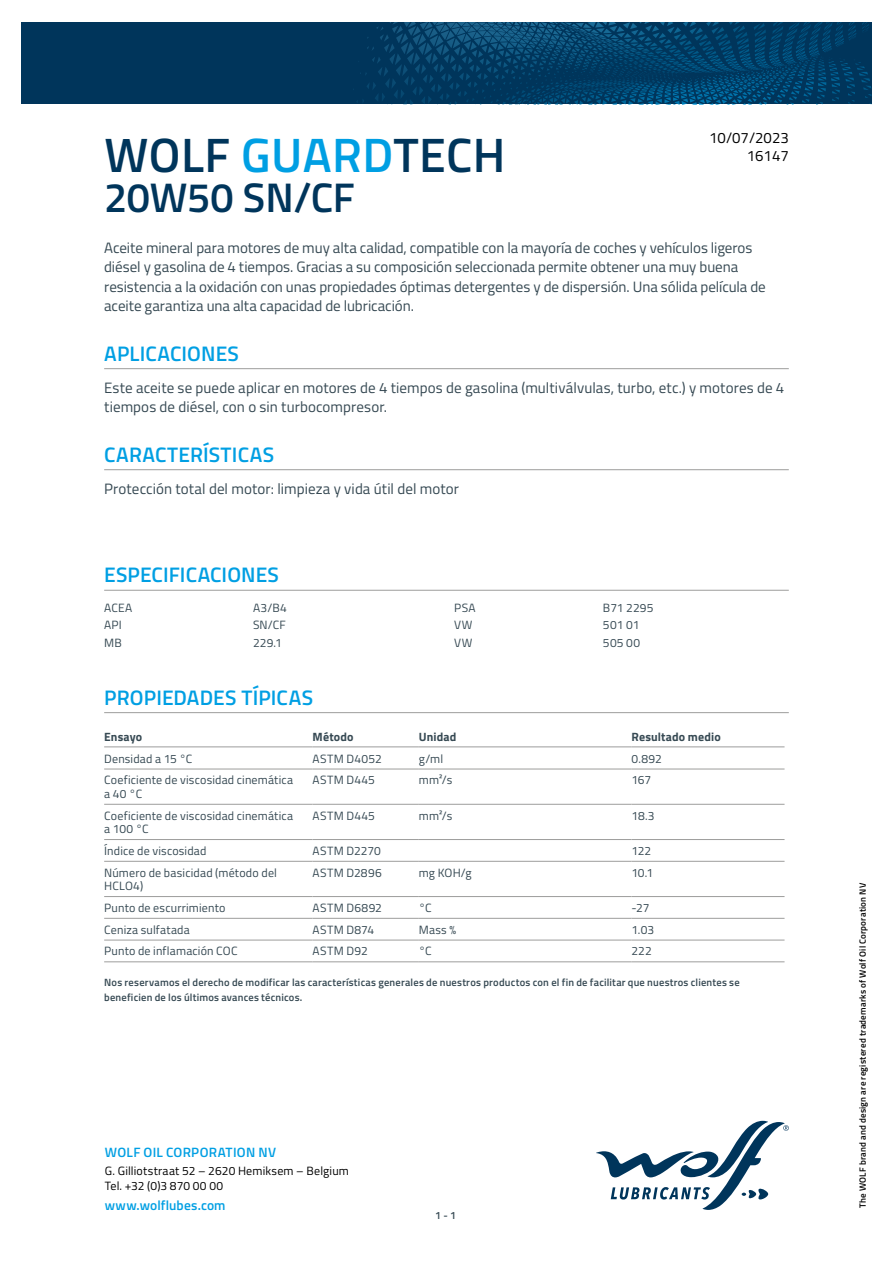
<style>
.page{position:relative;width:893px;height:1263px;background:#fff}
.page>*{position:absolute;margin:0;border:0;box-sizing:border-box;transform-origin:0 0}
.t1{font:600 48.3px "Titillium";letter-spacing:.01em;color:#00355b}
.t2{font:600 41.4px "Titillium";letter-spacing:-.005em;color:#00355b}
.t3{font:600 21px "Titillium";letter-spacing:.005em;color:#009fe3}
.t4{font:15px/19.5px "Titillium";color:#364953}
.t5{font:15px/18px "Titillium";color:#000;text-align:right}
.t6{font:600 13.5px "Titillium";letter-spacing:.015em;color:#009fe3}
.t7{font:12px/13.5px "Titillium";letter-spacing:.015em;color:#364953}
.t8{font:12px/14.4px "Titillium";letter-spacing:.015em;color:#000}
.t9{font:700 12px "Titillium";letter-spacing:.015em;color:#364953}
.t10{font:600 10.5px/15px "Titillium";letter-spacing:.02em;color:#364953}
.t11{font:600 9px "Titillium";letter-spacing:.025em;color:#000}
.s1{color:#009fe3}
</style>
<div class="page">
<svg style="left:596px;top:1121px;width:193px;height:89px"></svg>
<svg style="left:21px;top:22px;width:851px;height:82px;background:#013b62"></svg>
<hr style="left:104px;top:368px;width:685px;height:1px;background:#9d9d9c">
<hr style="left:104px;top:469px;width:685px;height:1px;background:#9d9d9c">
<hr style="left:104px;top:590px;width:685px;height:1px;background:#9d9d9c">
<hr style="left:104px;top:712px;width:685px;height:1px;background:#9d9d9c">
<hr style="left:104px;top:746px;width:209px;height:1px;background:#9d9d9c">
<hr style="left:313px;top:746px;width:106px;height:1px;background:#9d9d9c">
<hr style="left:419px;top:746px;width:212px;height:1px;background:#9d9d9c">
<hr style="left:631px;top:746px;width:153px;height:1px;background:#9d9d9c">
<hr style="left:104px;top:769px;width:209px;height:1px;background:#9d9d9c">
<hr style="left:313px;top:769px;width:106px;height:1px;background:#9d9d9c">
<hr style="left:419px;top:769px;width:212px;height:1px;background:#9d9d9c">
<hr style="left:631px;top:769px;width:153px;height:1px;background:#9d9d9c">
<hr style="left:104px;top:804px;width:209px;height:1px;background:#9d9d9c">
<hr style="left:313px;top:804px;width:106px;height:1px;background:#9d9d9c">
<hr style="left:419px;top:804px;width:212px;height:1px;background:#9d9d9c">
<hr style="left:631px;top:804px;width:153px;height:1px;background:#9d9d9c">
<hr style="left:104px;top:839px;width:209px;height:1px;background:#9d9d9c">
<hr style="left:313px;top:839px;width:106px;height:1px;background:#9d9d9c">
<hr style="left:419px;top:839px;width:212px;height:1px;background:#9d9d9c">
<hr style="left:631px;top:839px;width:153px;height:1px;background:#9d9d9c">
<hr style="left:104px;top:861px;width:209px;height:1px;background:#9d9d9c">
<hr style="left:313px;top:861px;width:106px;height:1px;background:#9d9d9c">
<hr style="left:419px;top:861px;width:212px;height:1px;background:#9d9d9c">
<hr style="left:631px;top:861px;width:153px;height:1px;background:#9d9d9c">
<hr style="left:104px;top:896px;width:209px;height:1px;background:#9d9d9c">
<hr style="left:313px;top:896px;width:106px;height:1px;background:#9d9d9c">
<hr style="left:419px;top:896px;width:212px;height:1px;background:#9d9d9c">
<hr style="left:631px;top:896px;width:153px;height:1px;background:#9d9d9c">
<hr style="left:104px;top:918px;width:209px;height:1px;background:#9d9d9c">
<hr style="left:313px;top:918px;width:106px;height:1px;background:#9d9d9c">
<hr style="left:419px;top:918px;width:212px;height:1px;background:#9d9d9c">
<hr style="left:631px;top:918px;width:153px;height:1px;background:#9d9d9c">
<hr style="left:104px;top:940px;width:209px;height:1px;background:#9d9d9c">
<hr style="left:313px;top:940px;width:106px;height:1px;background:#9d9d9c">
<hr style="left:419px;top:940px;width:212px;height:1px;background:#9d9d9c">
<hr style="left:631px;top:940px;width:153px;height:1px;background:#9d9d9c">
<hr style="left:104px;top:961px;width:209px;height:1px;background:#9d9d9c">
<hr style="left:313px;top:961px;width:106px;height:1px;background:#9d9d9c">
<hr style="left:419px;top:961px;width:212px;height:1px;background:#9d9d9c">
<hr style="left:631px;top:961px;width:153px;height:1px;background:#9d9d9c">
<p class="t5" style="left:709px;top:128px;width:81px">10/07/2023<br>16147</p>
<h1 class="t1" style="left:104px;top:118px;width:403px">WOLF <span class="s1">GUARD</span>TECH</h1>
<h2 class="t2" style="left:104px;top:166px;width:252px">20W50 SN/CF</h2>
<p class="t4" style="left:104px;top:237px;width:663px">Aceite mineral para motores de muy alta calidad, compatible con la mayoría de coches y vehículos ligeros diésel y gasolina de 4 tiempos. Gracias a su composición seleccionada permite obtener una muy buena resistencia a la oxidación con unas propiedades óptimas detergentes y de dispersión. Una sólida película de aceite garantiza una alta capacidad de lubricación.</p>
<h3 class="t3" style="left:104px;top:337px;width:136px">APLICACIONES</h3>
<p class="t4" style="left:104px;top:377px;width:682px">Este aceite se puede aplicar en motores de 4 tiempos de gasolina (multiválvulas, turbo, etc.) y motores de 4 tiempos de diésel, con o sin turbocompresor.</p>
<h3 class="t3" style="left:104px;top:438px;width:171px">CARACTERÍSTICAS</h3>
<p class="t4" style="left:104px;top:478px;width:356px">Protección total del motor: limpieza y vida útil del motor</p>
<h3 class="t3" style="left:104px;top:559px;width:176px">ESPECIFICACIONES</h3>
<p class="t7" style="left:104px;top:600px;width:30px">ACEA</p>
<p class="t7" style="left:253px;top:600px;width:35px">A3/B4</p>
<p class="t7" style="left:104px;top:618px;width:19px">API</p>
<p class="t7" style="left:253px;top:618px;width:34px">SN/CF</p>
<p class="t7" style="left:104px;top:635px;width:19px">MB</p>
<p class="t7" style="left:253px;top:635px;width:30px">229.1</p>
<p class="t7" style="left:454px;top:600px;width:23px">PSA</p>
<p class="t7" style="left:603px;top:600px;width:52px">B71 2295</p>
<p class="t7" style="left:454px;top:618px;width:20px">VW</p>
<p class="t7" style="left:603px;top:618px;width:38px">501 01</p>
<p class="t7" style="left:454px;top:635px;width:20px">VW</p>
<p class="t7" style="left:603px;top:635px;width:39px">505 00</p>
<h3 class="t3" style="left:104px;top:681px;width:210px">PROPIEDADES TÍPICAS</h3>
<p class="t9" style="left:104px;top:727px;width:40px">Ensayo</p>
<p class="t9" style="left:313px;top:727px;width:43px">Método</p>
<p class="t9" style="left:419px;top:727px;width:39px">Unidad</p>
<p class="t9" style="left:631px;top:727px;width:91px">Resultado medio</p>
<p class="t7" style="left:104px;top:751px;width:90px">Densidad a 15 °C</p>
<p class="t7" style="left:313px;top:751px;width:71px">ASTM D4052</p>
<p class="t7" style="left:419px;top:751px;width:26px">g/ml</p>
<p class="t7" style="left:631px;top:751px;width:32px">0.892</p>
<p class="t7" style="left:104px;top:773px;width:190px">Coeficiente de viscosidad cinemática a 40 °C</p>
<p class="t7" style="left:313px;top:773px;width:64px">ASTM D445</p>
<p class="t7" style="left:419px;top:773px;width:35px">mm²/s</p>
<p class="t7" style="left:631px;top:773px;width:21px">167</p>
<p class="t7" style="left:104px;top:808px;width:190px">Coeficiente de viscosidad cinemática a 100 °C</p>
<p class="t7" style="left:313px;top:808px;width:64px">ASTM D445</p>
<p class="t7" style="left:419px;top:808px;width:35px">mm²/s</p>
<p class="t7" style="left:631px;top:808px;width:25px">18.3</p>
<p class="t7" style="left:104px;top:843px;width:104px">Índice de viscosidad</p>
<p class="t7" style="left:313px;top:843px;width:70px">ASTM D2270</p>
<p class="t7" style="left:631px;top:843px;width:21px">122</p>
<p class="t7" style="left:104px;top:865px;width:174px">Número de basicidad (método del<br>HCLO4)</p>
<p class="t7" style="left:313px;top:865px;width:71px">ASTM D2896</p>
<p class="t7" style="left:419px;top:865px;width:54px">mg KOH/g</p>
<p class="t7" style="left:631px;top:865px;width:23px">10.1</p>
<p class="t7" style="left:104px;top:900px;width:123px">Punto de escurrimiento</p>
<p class="t7" style="left:313px;top:900px;width:71px">ASTM D6892</p>
<p class="t7" style="left:419px;top:900px;width:14px">°C</p>
<p class="t7" style="left:631px;top:900px;width:19px">-27</p>
<p class="t7" style="left:104px;top:922px;width:87px">Ceniza sulfatada</p>
<p class="t7" style="left:313px;top:922px;width:63px">ASTM D874</p>
<p class="t7" style="left:419px;top:922px;width:39px">Mass %</p>
<p class="t7" style="left:631px;top:922px;width:24px">1.03</p>
<p class="t7" style="left:104px;top:944px;width:135px">Punto de inflamación COC</p>
<p class="t7" style="left:313px;top:944px;width:57px">ASTM D92</p>
<p class="t7" style="left:419px;top:944px;width:14px">°C</p>
<p class="t7" style="left:631px;top:944px;width:22px">222</p>
<p class="t10" style="left:104px;top:974px;width:637px">Nos reservamos el derecho de modificar las características generales de nuestros productos con el fin de facilitar que nuestros clientes se beneficien de los últimos avances técnicos.</p>
<p class="t6" style="left:105px;top:1142px;width:173px">WOLF OIL CORPORATION NV</p>
<p class="t8" style="left:105px;top:1163px;width:246px">G. Gilliotstraat 52 – 2620 Hemiksem – Belgium<br>Tel. +32 (0)3 870 00 00</p>
<p class="t6" style="left:105px;top:1195px;width:122px">www.wolflubes.com</p>
<p class="t10" style="left:435px;top:1207px;width:22px">1 - 1</p>
<p class="t11" style="left:856px;top:1208px;width:326px;rotate:-90deg">The WOLF brand and design are registered trademarks of Wolf Oil Corporation NV</p>
</div>
